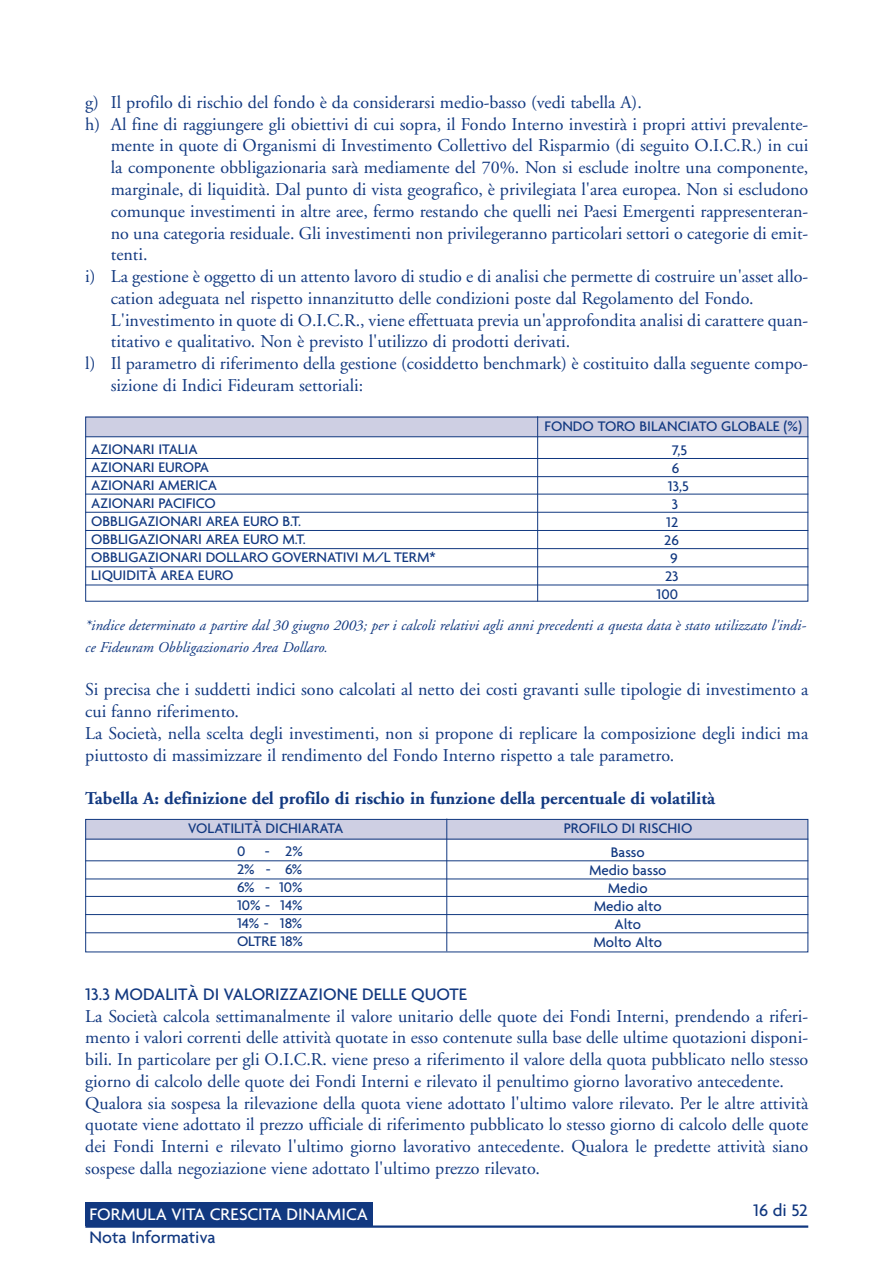
<style>
.page{position:relative;width:892px;height:1263px;background:#fff}
.page>*{position:absolute;margin:0;border:0;box-sizing:border-box;transform-origin:0 0}
.t1{font:18px/21.8px "Adobe Garamond";color:#113880}
.t2{font:700 18px "Adobe Garamond";color:#113880}
.t3{font:500 18px "Agenda";color:#113880}
.t4{font:500 18px "Agenda";color:#fff}
.t5{font:500 15px/18px "Agenda";letter-spacing:-.005em;color:#113880}
.t6{font:italic 15px/21.8px "Adobe Garamond";color:#113880}
</style>
<div class="page">
<hr style="left:85px;top:1225px;width:723px;height:2px;background:#113880">
<div style="left:85px;top:1202px;width:288px;height:24px;background:#113880"></div>
<svg style="left:85px;top:416px;width:723px;height:536px"></svg>
<p class="t1" style="left:85px;top:93px;width:558px">g) Il profilo di rischio del fondo è da considerarsi medio-basso (vedi tabella A).</p>
<p class="t1" style="left:85px;top:115px;width:724px">h) Al fine di raggiungere gli obiettivi di cui sopra, il Fondo Interno investirà i propri attivi prevalente-</p>
<p class="t1" style="left:111px;top:137px;width:699px">mente in quote di Organismi di Investimento Collettivo del Risparmio (di seguito O.I.C.R.) in cui</p>
<p class="t1" style="left:111px;top:158px;width:699px">la componente obbligazionaria sarà mediamente del 70%. Non si esclude inoltre una componente,</p>
<p class="t1" style="left:111px;top:180px;width:699px">marginale, di liquidità. Dal punto di vista geografico, è privilegiata l'area europea. Non si escludono</p>
<p class="t1" style="left:111px;top:202px;width:699px">comunque investimenti in altre aree, fermo restando che quelli nei Paesi Emergenti rappresenteran-</p>
<p class="t1" style="left:111px;top:224px;width:699px">no una categoria residuale. Gli investimenti non privilegeranno particolari settori o categorie di emit-</p>
<p class="t1" style="left:111px;top:245px;width:38px">tenti.</p>
<p class="t1" style="left:85px;top:267px;width:724px">i) La gestione è oggetto di un attento lavoro di studio e di analisi che permette di costruire un'asset allo-</p>
<p class="t1" style="left:111px;top:289px;width:644px">cation adeguata nel rispetto innanzitutto delle condizioni poste dal Regolamento del Fondo.</p>
<p class="t1" style="left:111px;top:311px;width:699px">L'investimento in quote di O.I.C.R., viene effettuata previa un'approfondita analisi di carattere quan-</p>
<p class="t1" style="left:111px;top:332px;width:461px">titativo e qualitativo. Non è previsto l'utilizzo di prodotti derivati.</p>
<p class="t1" style="left:85px;top:354px;width:724px">l) Il parametro di riferimento della gestione (cosiddetto benchmark) è costituito dalla seguente compo-</p>
<p class="t1" style="left:111px;top:376px;width:254px">sizione di Indici Fideuram settoriali:</p>
<p class="t5" style="left:544px;top:418px;width:259px">FONDO TORO BILANCIATO GLOBALE (%)</p>
<p class="t5" style="left:91px;top:441px;width:346px">AZIONARI ITALIA<br>AZIONARI EUROPA<br>AZIONARI AMERICA<br>AZIONARI PACIFICO<br>OBBLIGAZIONARI AREA EURO B.T.<br>OBBLIGAZIONARI AREA EURO M.T.<br>OBBLIGAZIONARI DOLLARO GOVERNATIVI M/L TERM*<br>LIQUIDITÀ AREA EURO</p>
<p class="t5" style="left:672px;top:442px;width:17px">7,5</p>
<p class="t5" style="left:672px;top:460px;width:9px">6</p>
<p class="t5" style="left:668px;top:478px;width:23px">13,5</p>
<p class="t5" style="left:672px;top:496px;width:8px">3</p>
<p class="t5" style="left:666px;top:514px;width:14px">12</p>
<p class="t5" style="left:664px;top:532px;width:16px">26</p>
<p class="t5" style="left:670px;top:550px;width:9px">9</p>
<p class="t5" style="left:665px;top:568px;width:15px">23</p>
<p class="t5" style="left:656px;top:586px;width:23px">100</p>
<p class="t6" style="left:85px;top:616px;width:721px">*indice determinato a partire dal 30 giugno 2003; per i calcoli relativi agli anni precedenti a questa data è stato utilizzato l'indi&shy;ce Fideuram Obbligazionario Area Dollaro.</p>
<p class="t1" style="left:85px;top:680px;width:724px">Si precisa che i suddetti indici sono calcolati al netto dei costi gravanti sulle tipologie di investimento a cui fanno riferimento.<br>La Società, nella scelta degli investimenti, non si propone di replicare la composizione degli indici ma piuttosto di massimizzare il rendimento del Fondo Interno rispetto a tale parametro.</p>
<p class="t2" style="left:85px;top:791px;width:631px">Tabella A: definizione del profilo di rischio in funzione della percentuale di volatilità</p>
<p class="t5" style="left:188px;top:821px;width:157px">VOLATILITÀ DICHIARATA</p>
<p class="t5" style="left:564px;top:821px;width:130px">PROFILO DI RISCHIO</p>
<p class="t5" style="left:237px;top:843px;width:10px">0</p>
<p class="t5" style="left:237px;top:843px;width:67px;text-align:justify;text-indent:28px">- 2% 2% - 6% 6% - 10% 10% - 14% 14% - 18% OLTRE 18%</p>
<p class="t5" style="left:589px;top:844px;width:79px;text-align:center">Basso<br>Medio basso<br>Medio<br>Medio alto<br>Alto<br>Molto Alto</p>
<p class="t3" style="left:85px;top:987px;width:383px">13.3 MODALITÀ DI VALORIZZAZIONE DELLE QUOTE</p>
<p class="t1" style="left:85px;top:1007px;width:724px">La Società calcola settimanalmente il valore unitario delle quote dei Fondi Interni, prendendo a riferi&shy;mento i valori correnti delle attività quotate in esso contenute sulla base delle ultime quotazioni disponi&shy;bili. In particolare per gli O.I.C.R. viene preso a riferimento il valore della quota pubblicato nello stesso giorno di calcolo delle quote dei Fondi Interni e rilevato il penultimo giorno lavorativo antecedente.<br>Qualora sia sospesa la rilevazione della quota viene adottato l'ultimo valore rilevato. Per le altre attività quotate viene adottato il prezzo ufficiale di riferimento pubblicato lo stesso giorno di calcolo delle quote dei Fondi Interni e rilevato l'ultimo giorno lavorativo antecedente. Qualora le predette attività siano sospese dalla negoziazione viene adottato l'ultimo prezzo rilevato.</p>
<p class="t4" style="left:90px;top:1207px;width:280px">FORMULA VITA CRESCITA DINAMICA</p>
<p class="t3" style="left:90px;top:1230px;width:128px">Nota Informativa</p>
<p class="t3" style="left:753px;top:1203px;width:56px">16 di 52</p>
</div>
